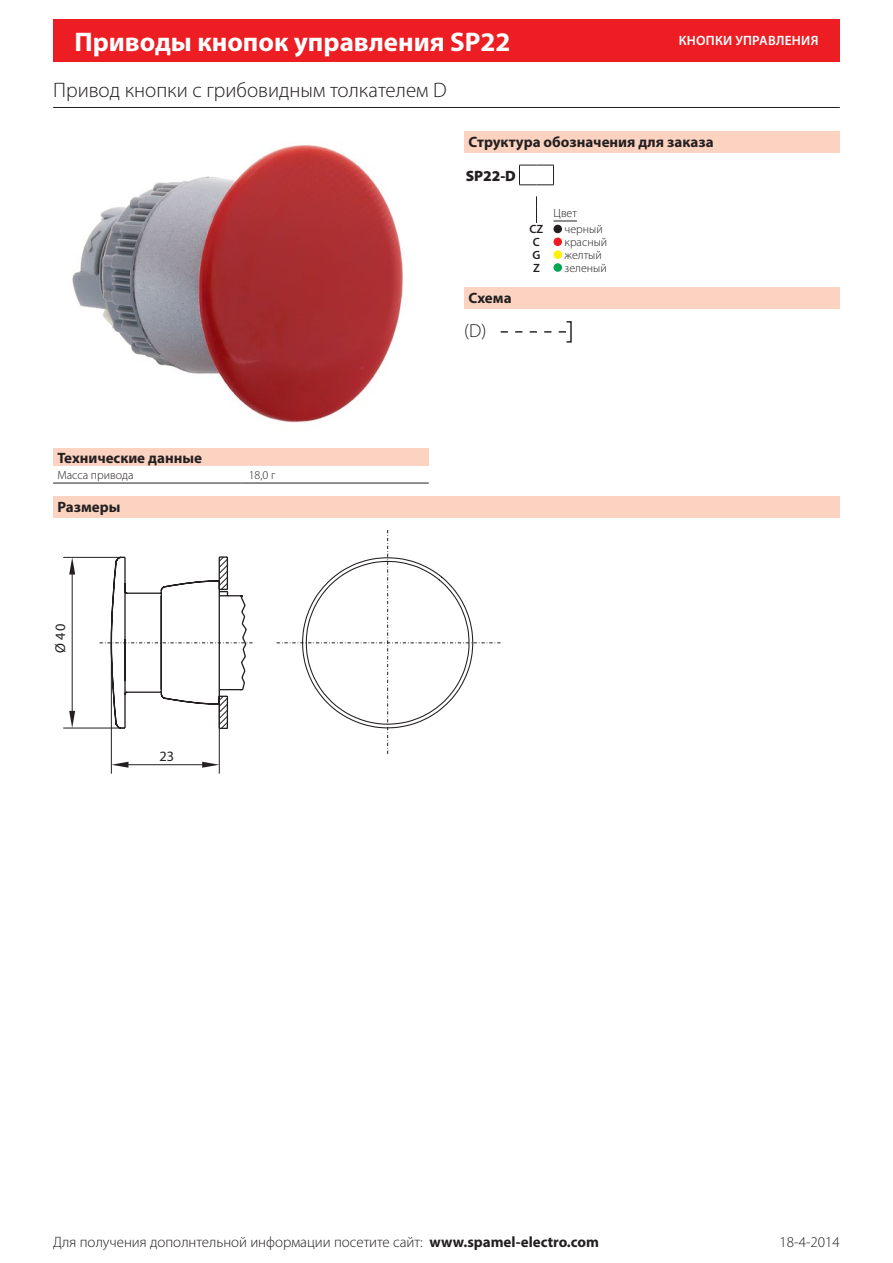
<style>
.page{position:relative;width:893px;height:1263px;background:#fff}
.page>*{position:absolute;margin:0;border:0;box-sizing:border-box;transform-origin:0 0}
.t1{font:700 27px "Myriad Pro";color:#fff}
.t2{font:300 21px "Myriad Pro";color:#231f20}
.Cecha_schemat_napedu{font:300 18.9px "Myriad Pro";color:#231f20}
.t3{font:300 15px "Myriad Pro";color:#231f20}
.Überschrift{font:700 15px "Myriad Pro";color:#231f20}
.TS_Bestellschlüssel{font:900 15px "Myriad Pro";color:#231f20}
.Cecha_Wymiary{font:14.25px "Myriad Pro";color:#231f20}
.t4{font:600 13.5px "Myriad Pro";letter-spacing:.02em;color:#fff}
.TS_links{font:300 12px "Myriad Pro";color:#231f20}
.Tabellenkörper{font:300 12px "Myriad Pro";color:#231f20}
.TS_fett_zentriert{font:600 12px "Myriad Pro";color:#231f20}
.TS_links_unterstrich{font:300 12px "Myriad Pro";color:#231f20}
.s1{font-weight:700}
</style>
<div class="page">
<div style="left:53px;top:19px;width:787px;height:43px;background:#ed1d24"></div>
<img style="left:72px;top:145px;width:331px;height:278px">
<div style="left:53px;top:448px;width:376px;height:17px;background:#fcd3c1"></div>
<hr style="left:53px;top:483px;width:187px;height:1px;background:#231f20">
<hr style="left:240px;top:483px;width:189px;height:1px;background:#231f20">
<div style="left:464px;top:131px;width:376px;height:21px;background:#fcd3c1"></div>
<svg style="left:519px;top:165px;width:35px;height:21px"></svg>
<svg style="left:536px;top:196px;width:1px;height:27px"></svg>
<svg style="left:553px;top:221px;width:24px;height:1px"></svg>
<div style="left:553px;top:225px;width:9px;height:8px;background:#231f20;border-radius:50%"></div>
<div style="left:553px;top:238px;width:9px;height:8px;background:#ed1d24;border-radius:50%"></div>
<div style="left:553px;top:250px;width:9px;height:9px;background:#fff200;border-radius:50%"></div>
<div style="left:553px;top:263px;width:9px;height:9px;background:#00a651;border-radius:50%"></div>
<div style="left:464px;top:287px;width:376px;height:21px;background:#fcd3c1"></div>
<div style="left:566px;top:321px;width:6px;height:22px;border:1px solid #231f20"></div>
<svg style="left:501px;top:331px;width:70px;height:2px"></svg>
<hr style="left:53px;top:107px;width:787px;height:1px;background:#231f20">
<div style="left:53px;top:496px;width:787px;height:21px;background:#fcd3c1"></div>
<hr style="left:63px;top:557px;width:62px;height:1px;background:#231f20">
<hr style="left:63px;top:728px;width:62px;height:1px;background:#231f20">
<hr style="left:72px;top:571px;width:1px;height:143px;background:#231f20">
<svg style="left:69px;top:711px;width:6px;height:17px"></svg>
<svg style="left:69px;top:557px;width:6px;height:17px"></svg>
<hr style="left:219px;top:704px;width:1px;height:70px;background:#231f20">
<hr style="left:111px;top:643px;width:1px;height:131px;background:#231f20">
<hr style="left:125px;top:764px;width:81px;height:1px;background:#231f20">
<svg style="left:111px;top:762px;width:17px;height:6px"></svg>
<svg style="left:202px;top:762px;width:17px;height:6px"></svg>
<svg style="left:99px;top:556px;width:154px;height:174px"></svg>
<svg style="left:276px;top:530px;width:224px;height:224px"></svg>
<h1 class="t1" style="left:74px;top:24px;width:438px">Приводы кнопок управления SP22</h1>
<p class="t2" style="left:53px;top:78px;width:395px">Привод кнопки с грибовидным толкателем D</p>
<p class="t4" style="left:679px;top:32px;width:141px">КНОПКИ УПРАВЛЕНИЯ</p>
<p class="Überschrift" style="left:57px;top:448px;width:146px">Технические данные</p>
<p class="Tabellenkörper" style="left:57px;top:468px;width:78px">Масса привода</p>
<p class="Tabellenkörper" style="left:249px;top:468px;width:28px">18,0 г</p>
<p class="Überschrift" style="left:57px;top:497px;width:64px">Размеры</p>
<p class="Cecha_Wymiary" style="left:52px;top:653px;width:31px;rotate:-90deg">Ø 0</p>
<p class="Cecha_Wymiary" style="left:52px;top:640px;width:9px;rotate:-90deg">4</p>
<p class="Cecha_Wymiary" style="left:160px;top:748px;width:16px">23</p>
<p class="Überschrift" style="left:469px;top:132px;width:247px">Структура обозначения для заказа</p>
<p class="TS_Bestellschlüssel" style="left:466px;top:165px;width:52px">SP22-D</p>
<p class="TS_links_unterstrich" style="left:553px;top:206px;width:25px">Цвет</p>
<p class="TS_fett_zentriert" style="left:530px;top:222px;width:15px">CZ</p>
<p class="TS_links" style="left:565px;top:223px;width:40px">черный</p>
<p class="TS_fett_zentriert" style="left:533px;top:234px;width:9px">C</p>
<p class="TS_links" style="left:565px;top:235px;width:44px">красный</p>
<p class="TS_fett_zentriert" style="left:532px;top:247px;width:9px">G</p>
<p class="TS_links" style="left:565px;top:248px;width:39px">желтый</p>
<p class="TS_fett_zentriert" style="left:533px;top:260px;width:8px">Z</p>
<p class="TS_links" style="left:565px;top:261px;width:44px">зеленый</p>
<p class="Überschrift" style="left:469px;top:288px;width:44px">Схема</p>
<p class="Cecha_schemat_napedu" style="left:464px;top:321px;width:24px">(D)</p>
<p class="t3" style="left:53px;top:1234px;width:547px">Для получения дополнтельной информации посетите сайт: <span class="s1">www.spamel-electro.com</span></p>
<p class="t3" style="left:780px;top:1234px;width:62px">18-4-2014</p>
</div>
